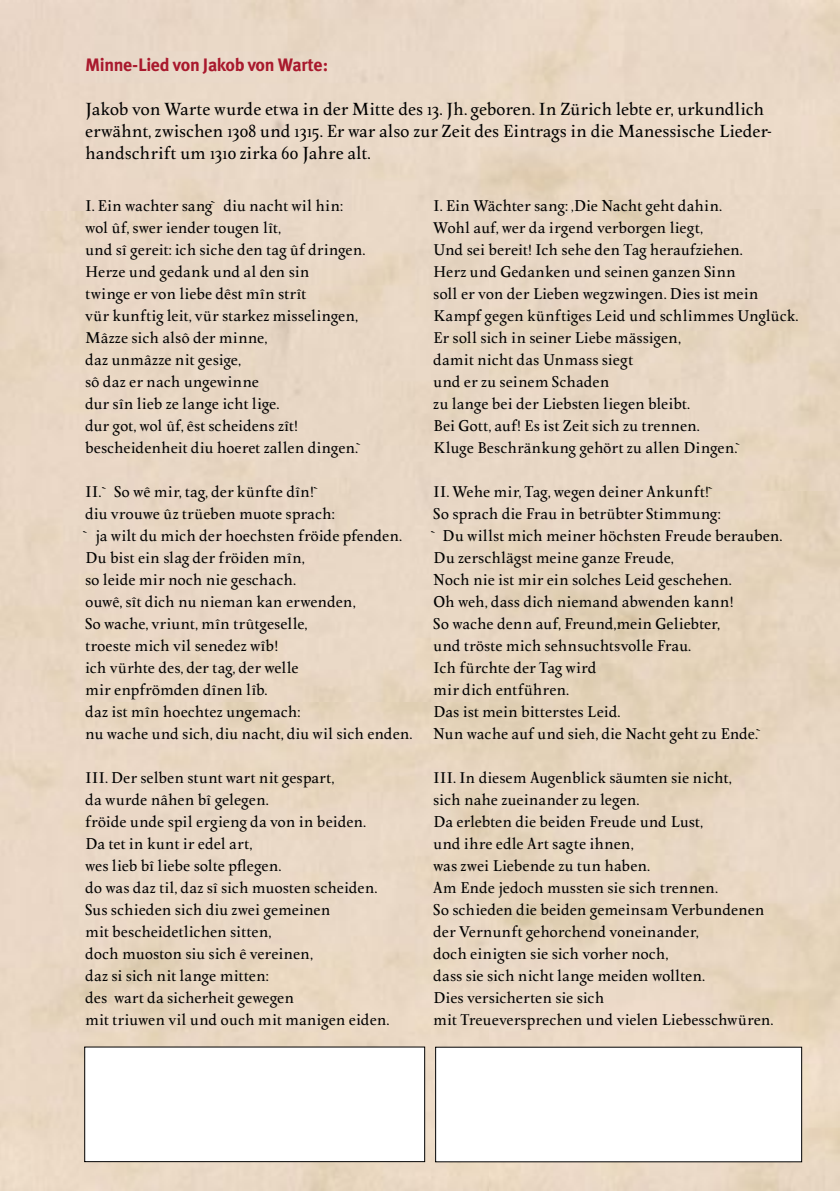
<style>
.page{position:relative;width:840px;height:1191px;background:#fff}
.page>*{position:absolute;margin:0;border:0;box-sizing:border-box;transform-origin:0 0}
.t1{font:18px/22px "Pan Da Ma";letter-spacing:-.01em;color:#000}
.t2{font:700 18px "Meta Plus";letter-spacing:-.025em;color:#a9192d}
.t3{font:16px/22px "Pan Da Ma";letter-spacing:-.01em;color:#000}
</style>
<div class="page">
<img style="left:0;top:0;width:839px;height:1191px">
<svg style="left:84px;top:1046px;width:341px;height:116px"></svg>
<svg style="left:435px;top:1046px;width:366px;height:116px"></svg>
<p class="t2" style="left:85px;top:54px;width:244px">Minne-Lied von Jakob von Warte:</p>
<p class="t1" style="left:85px;top:98px;width:687px">Jakob von Warte wurde etwa in der Mitte des 13. Jh. geboren. In Zürich lebte er, urkundlich erwähnt, zwischen 1308 und 1315. Er war also zur Zeit des Eintrags in die Manessische Lieder&shy;handschrift um 1310 zirka 60 Jahre alt.</p>
<p class="t3" style="left:85px;top:195px;width:291px">I. Ein wachter sang`diu nacht wil hin:<br>wol ûf, swer iender tougen lît,<br>und sî gereit: ich siche den tag ûf dringen.<br>Herze und gedank und al den sin<br>twinge er von liebe dêst mîn strît<br>vür kunftig leit, vür starkez misselingen, Mâzze sich alsô der minne,<br>daz unmâzze nit gesige,<br>sô daz er nach ungewinne<br>dur sîn lieb ze lange icht lige.<br>dur got, wol ûf, êst scheidens zît! bescheidenheit diu hoeret zallen dingen.`</p>
<p class="t3" style="left:85px;top:481px;width:328px">II. `So wê mir, tag, der künfte dîn!`<br>diu vrouwe ûz trüeben muote sprach:<br>`ja wilt du mich der hoechsten fröide pfenden.<br>Du bist ein slag der fröiden mîn,<br>so leide mir noch nie geschach.<br>ouwê, sît dich nu nieman kan erwenden,<br>So wache, vriunt, mîn trûtgeselle,<br>troeste mich vil senedez wîb!<br>ich vürhte des, der tag, der welle<br>mir enpfrömden dînen lîb.<br>daz ist mîn hoechtez ungemach:<br>nu wache und sich, diu nacht, diu wil sich enden.</p>
<p class="t3" style="left:85px;top:767px;width:305px">III. Der selben stunt wart nit gespart,<br>da wurde nâhen bî gelegen.<br>fröide unde spil ergieng da von in beiden.<br>Da tet in kunt ir edel art,<br>wes lieb bî liebe solte pflegen.<br>do was daz til, daz sî sich muosten scheiden.<br>Sus schieden sich diu zwei gemeinen<br>mit bescheidetlichen sitten,<br>doch muoston siu sich ê vereinen,<br>daz si sich nit lange mitten:<br>des wart da sicherheit gewegen<br>mit triuwen vil und ouch mit manigen eiden.</p>
<p class="t3" style="left:433px;top:195px;width:366px">I. Ein Wächter sang: ‚Die Nacht geht dahin.<br>Wohl auf, wer da irgend verborgen liegt,<br>Und sei bereit! Ich sehe den Tag heraufziehen.<br>Herz und Gedanken und seinen ganzen Sinn<br>soll er von der Lieben wegzwingen. Dies ist mein Kampf gegen künftiges Leid und schlimmes Unglück.<br>Er soll sich in seiner Liebe mässigen,<br>damit nicht das Unmass siegt<br>und er zu seinem Schaden<br>zu lange bei der Liebsten liegen bleibt.<br>Bei Gott, auf! Es ist Zeit sich zu trennen.<br>Kluge Beschränkung gehört zu allen Dingen.`</p>
<p class="t3" style="left:433px;top:481px;width:350px">II. Wehe mir, Tag, wegen deiner Ankunft!`<br>So sprach die Frau in betrübter Stimmung:<br>`Du willst mich meiner höchsten Freude berauben.<br>Du zerschlägst meine ganze Freude,<br>Noch nie ist mir ein solches Leid geschehen.<br>Oh weh, dass dich niemand abwenden kann!<br>So wache denn auf, Freund,mein Geliebter,<br>und tröste mich sehnsuchtsvolle Frau.<br>Ich fürchte der Tag wird<br>mir dich entführen.<br>Das ist mein bitterstes Leid.<br>Nun wache auf und sieh, die Nacht geht zu Ende.`</p>
<p class="t3" style="left:433px;top:767px;width:341px">III. In diesem Augenblick säumten sie nicht,<br>sich nahe zueinander zu legen.<br>Da erlebten die beiden Freude und Lust,<br>und ihre edle Art sagte ihnen,<br>was zwei Liebende zu tun haben.<br>Am Ende jedoch mussten sie sich trennen.<br>So schieden die beiden gemeinsam Verbundenen der Vernunft gehorchend voneinander,<br>doch einigten sie sich vorher noch,<br>dass sie sich nicht lange meiden wollten.<br>Dies versicherten sie sich<br>mit Treueversprechen und vielen Liebesschwüren.</p>
</div>
